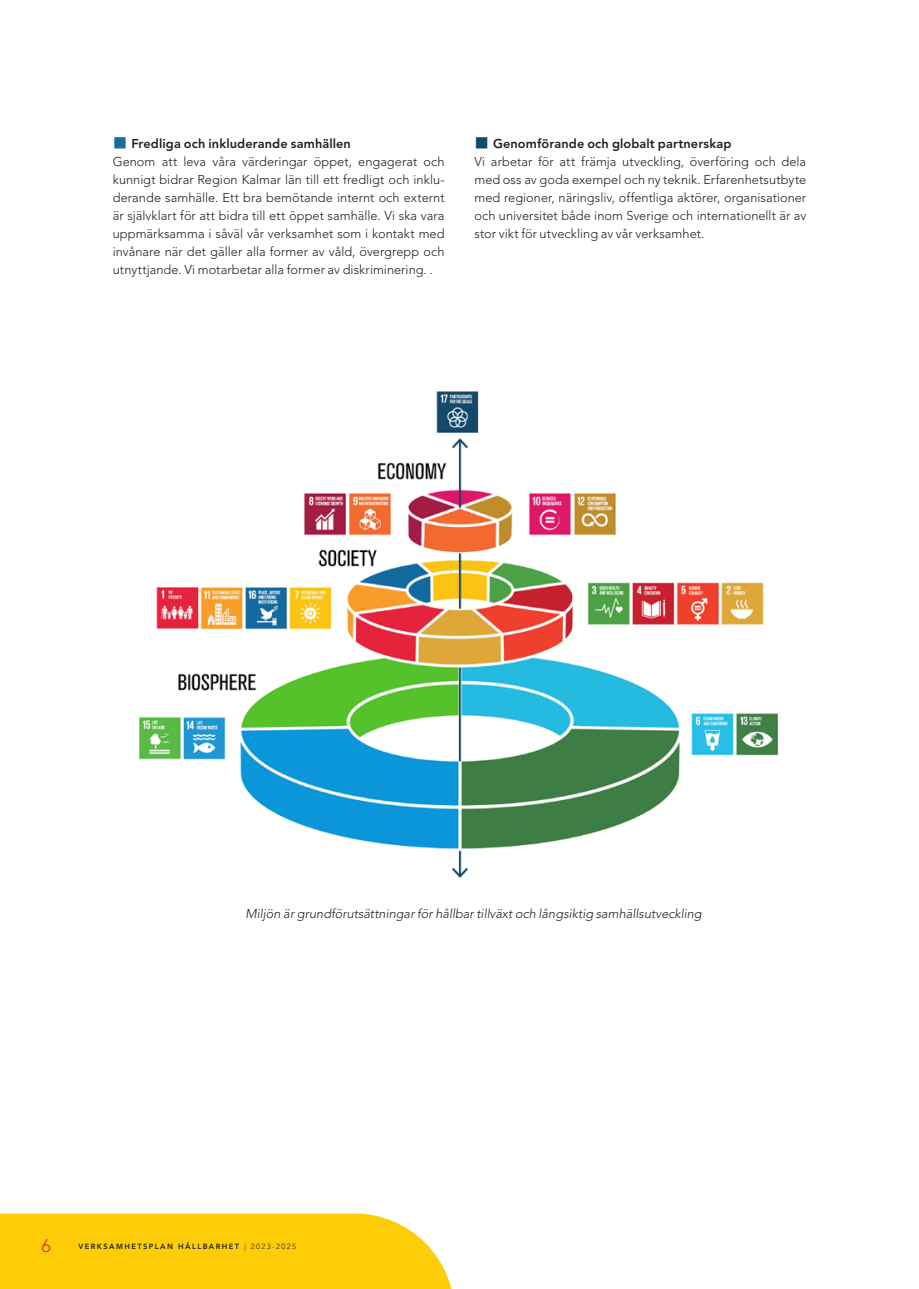
<style>
.page{position:relative;width:919px;height:1289px;background:#fff}
.page>*{position:absolute;margin:0;border:0;box-sizing:border-box;transform-origin:0 0}
.t1{font:300 18px "Avenir LT Std";color:#e41f25}
.t2{font:300 12.75px/18px "Avenir LT Std";letter-spacing:.005em;color:#231f20}
.t3{font:italic 300 12.75px "Avenir LT Std";color:#231f20}
.t4{font:800 7.5px "Avenir LT Std";letter-spacing:.19em;color:#231f20}
.s1{color:#186d9e}
.s2{font-weight:800}
.s3{color:#144b6a}
.s4{font-weight:300}
</style>
<div class="page">
<div style="left:0;top:1213px;width:452px;height:75px;background:#fecd08"></div>
<img style="left:139px;top:391px;width:640px;height:486px">
<p class="t2" style="left:113px;top:134px;width:333px"><span class="s1">■</span> <span class="s2">Fredliga och inkluderande samhällen<br></span>Genom att leva våra värderingar öppet, engagerat och kunnigt bidrar Region Kalmar län till ett fredligt och inklu&shy;derande samhälle. Ett bra bemötande internt och externt är självklart för att bidra till ett öppet samhälle. Vi ska vara uppmärksamma i såväl vår verksamhet som i kontakt med invånare när det gäller alla former av våld, övergrepp och utnyttjande. Vi motarbetar alla former av diskriminering. .</p>
<p class="t2" style="left:474px;top:134px;width:333px"><span class="s3">■</span> <span class="s2">Genomförande och globalt partnerskap<br></span>Vi arbetar för att främja utveckling, överföring och dela med oss av goda exempel och ny teknik. Erfarenhetsutbyte med regioner, näringsliv, offentliga aktörer, organisationer och universitet både inom Sverige och internationellt är av stor vikt för utveckling av vår verksamhet.</p>
<p class="t3" style="left:245px;top:906px;width:457px">Miljön är grundförutsättningar för hållbar tillväxt och långsiktig samhällsutveckling</p>
<h1 class="t1" style="left:41px;top:1234px;width:11px">6</h1>
<p class="t4" style="left:78px;top:1241px;width:219px">VERKSAMHETSPLAN HÅLLBARHET <span class="s4">| 2023-2025</span></p>
</div>
